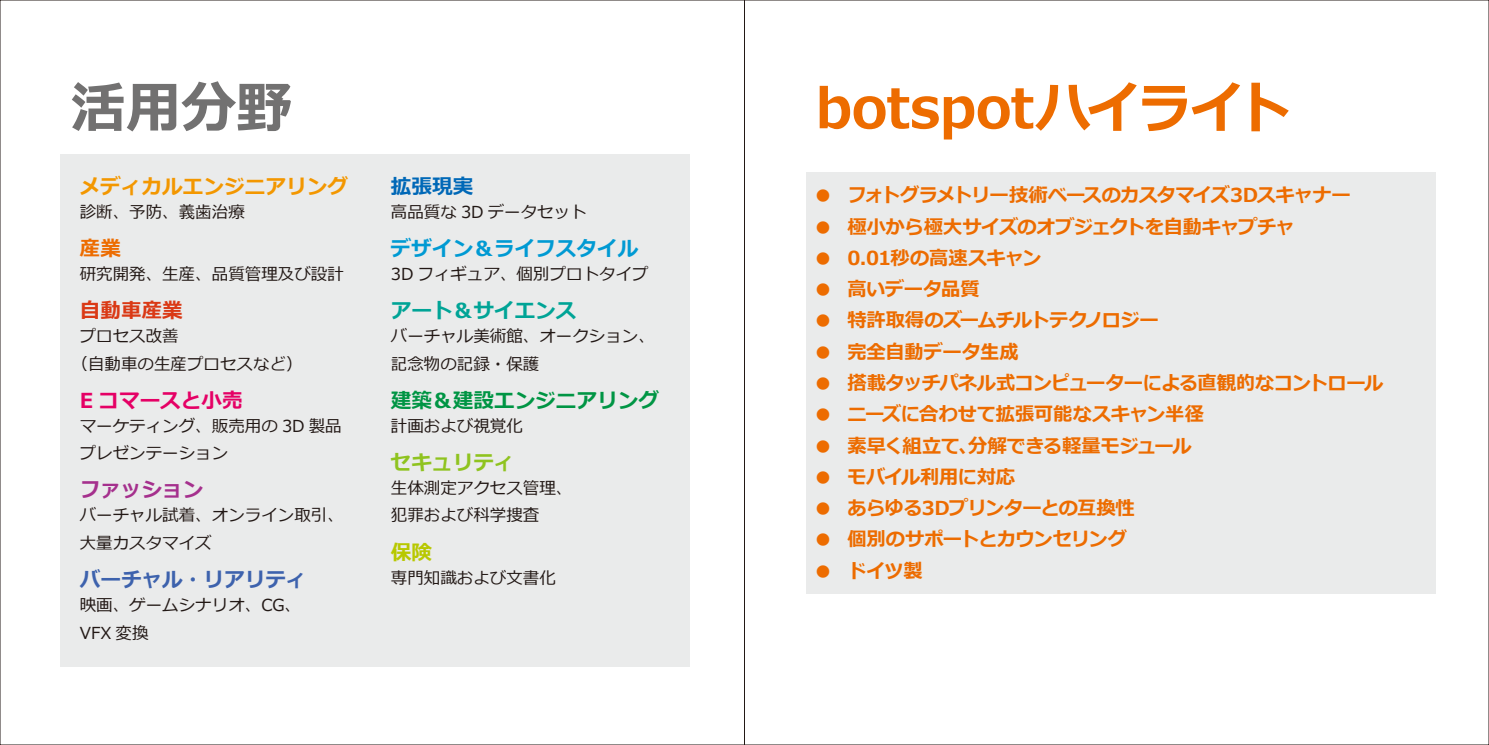
<style>
.page{position:relative;width:1489px;height:745px;background:#fff}
.page>*{position:absolute;margin:0;border:0;box-sizing:border-box;transform-origin:0 0}
.t1{font:700 55.12px "Meiryo";letter-spacing:-.02em;color:#ed6c00}
.t2{font:700 55.12px "Meiryo";color:#727171}
.t3{font:700 20.62px "Meiryo";color:#f39700}
.t4{font:700 20.62px "Meiryo";color:#009544}
.t5{font:700 20.62px "Meiryo";color:#009ad3}
.t6{font:700 20.62px "Meiryo";color:#3d62ad}
.t7{font:700 20.62px "Meiryo";color:#00a496}
.t8{font:700 20.62px "Meiryo";color:#e50065}
.t9{font:700 20.62px "Meiryo";color:#a5308d}
.t10{font:700 20.62px "Meiryo";color:#8fc31f}
.t11{font:700 20.62px "Meiryo";color:#da3915}
.t12{font:700 20.62px "Meiryo";color:#0068b7}
.t13{font:700 20.62px "Meiryo";color:#ed6c00}
.t14{font:700 20.62px "Meiryo";color:#b8c800}
.t15{font:700 19.25px "Meiryo";letter-spacing:-.03em;color:#ed6c00}
.t16{font:700 19.25px "Meiryo";letter-spacing:-.01em;color:#ed6c00}
.t17{font:16.5px/27.5px "Meiryo";color:#221815}
</style>
<div class="page">
<div style="left:806px;top:172px;width:629px;height:421px;background:#eaebeb"></div>
<div style="left:60px;top:154px;width:629px;height:512px;background:#eaebeb"></div>
<h1 class="t2" style="left:71px;top:77px;width:222px">活用分野</h1>
<p class="t3" style="left:80px;top:174px;width:270px">メディカルエンジニアリング</p>
<p class="t17" style="left:80px;top:198px;width:166px">診断、予防、義歯治療</p>
<p class="t13" style="left:80px;top:236px;width:43px">産業</p>
<p class="t17" style="left:80px;top:260px;width:265px">研究開発、生産、品質管理及び設計</p>
<p class="t11" style="left:80px;top:298px;width:105px">自動車産業</p>
<p class="t17" style="left:71px;top:322px;width:232px;text-indent:8px">プロセス改善<br>（自動車の生産プロセスなど）</p>
<p class="t8" style="left:80px;top:388px;width:165px">E コマースと小売</p>
<p class="t17" style="left:80px;top:412px;width:263px">マーケティング、販売用の 3D 製品プレゼンテーション</p>
<p class="t9" style="left:80px;top:478px;width:125px">ファッション</p>
<p class="t17" style="left:80px;top:501px;width:265px">バーチャル試着、オンライン取引、大量カスタマイズ</p>
<p class="t6" style="left:80px;top:567px;width:228px">バーチャル・リアリティ</p>
<p class="t17" style="left:80px;top:591px;width:223px">映画、ゲームシナリオ、CG、<br>VFX 変換</p>
<p class="t12" style="left:391px;top:174px;width:84px">拡張現実</p>
<p class="t17" style="left:391px;top:198px;width:197px">高品質な 3D データセット</p>
<p class="t5" style="left:391px;top:236px;width:249px">デザイン＆ライフスタイル</p>
<p class="t17" style="left:391px;top:260px;width:259px">3D フィギュア、個別プロトタイプ</p>
<p class="t7" style="left:391px;top:298px;width:187px">アート＆サイエンス</p>
<p class="t17" style="left:391px;top:322px;width:265px">バーチャル美術館、オークション、記念物の記録・保護</p>
<p class="t4" style="left:391px;top:388px;width:270px">建築＆建設エンジニアリング</p>
<p class="t17" style="left:391px;top:412px;width:134px">計画および視覚化</p>
<p class="t10" style="left:391px;top:450px;width:125px">セキュリティ</p>
<p class="t17" style="left:391px;top:474px;width:183px">生体測定アクセス管理、犯罪および科学捜査</p>
<p class="t14" style="left:391px;top:540px;width:43px">保険</p>
<p class="t17" style="left:391px;top:563px;width:166px">専門知識および文書化</p>
<h1 class="t1" style="left:815px;top:77px;width:477px">botspotハイライト</h1>
<p class="t15" style="left:813px;top:184px;width:538px">● フォトグラメトリー技術ベースのカスタマイズ3Dスキャナー</p>
<p class="t15" style="left:813px;top:215px;width:483px">● 極小から極大サイズのオブジェクトを自動キャプチャ</p>
<p class="t15" style="left:813px;top:247px;width:229px">● 0.01秒の高速スキャン</p>
<p class="t15" style="left:813px;top:278px;width:167px">● 高いデータ品質</p>
<p class="t15" style="left:813px;top:309px;width:346px">● 特許取得のズームチルトテクノロジー</p>
<p class="t16" style="left:813px;top:340px;width:207px">● 完全自動データ生成</p>
<p class="t15" style="left:813px;top:372px;width:571px">● 搭載タッチパネル式コンピューターによる直観的なコントロール</p>
<p class="t15" style="left:813px;top:403px;width:392px">● ニーズに合わせて拡張可能なスキャン半径</p>
<p class="t15" style="left:813px;top:434px;width:379px">● 素早く組立て、分解できる軽量モジュール</p>
<p class="t15" style="left:813px;top:465px;width:203px">● モバイル利用に対応</p>
<p class="t15" style="left:813px;top:497px;width:323px">● あらゆる3Dプリンターとの互換性</p>
<p class="t15" style="left:813px;top:528px;width:315px">● 個別のサポートとカウンセリング</p>
<p class="t15" style="left:813px;top:559px;width:110px">● ドイツ製</p>
</div>
